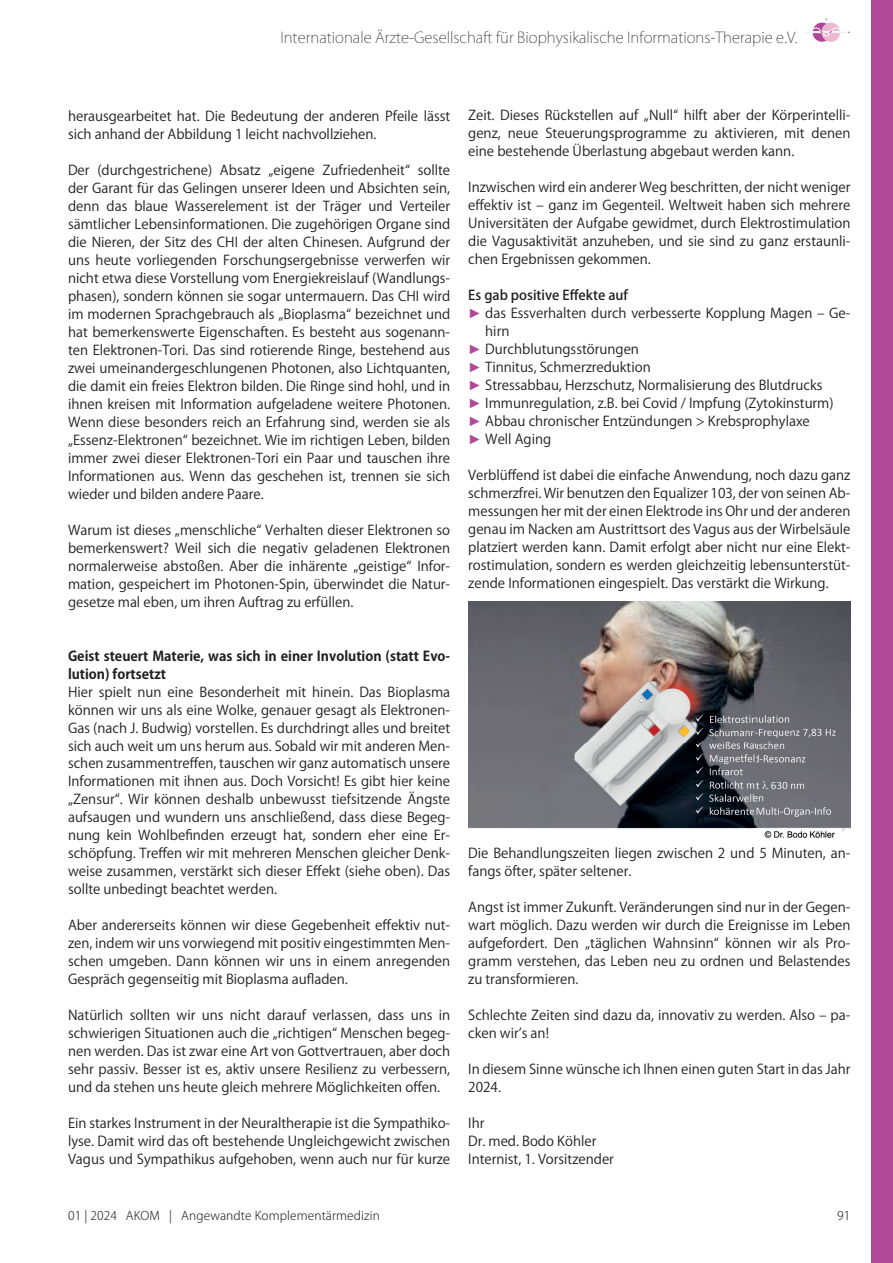
<style>
.page{position:relative;width:893px;height:1263px;background:#fff}
.page>*{position:absolute;margin:0;border:0;box-sizing:border-box;transform-origin:0 0}
.t1{font:200 15px "Koz Go Pr 6 N";color:#231f20}
.t2{font:13.5px/18px "Koz Go Pro";color:#231f20;text-align:justify}
.t3{font:700 13.5px/18px "Koz Go Pro";color:#231f20}
.t4{font:500 13.5px "Koz Go Pro";color:#231f20}
.t5{font:300 12px "Koz Go Pro";letter-spacing:.01em;color:#231f20}
.s1{font-family:"Arial";color:#b04997}
</style>
<div class="page">
<div style="left:872px;top:0;width:21px;height:1263px;background:#b04997"></div>
<img style="left:804px;top:18px;width:46px;height:25px">
<img style="left:468px;top:602px;width:382px;height:236px">
<p class="t1" style="left:280px;top:29px;width:519px">Internationale Ärzte-Gesellschaft für Biophysikalische Informations-Therapie e.V.</p>
<p class="t2" style="left:68px;top:107px;width:384px">herausgearbeitet hat. Die Bedeutung der anderen Pfeile lässt sich anhand der Abbildung 1 leicht nachvollziehen.</p>
<p class="t2" style="left:68px;top:161px;width:384px">Der (durchgestrichene) Absatz „eigene Zufriedenheit“ sollte der Garant für das Gelingen unserer Ideen und Absichten sein, denn das blaue Wasserelement ist der Träger und Verteiler sämtlicher Lebensinformationen. Die zugehörigen Organe sind die Nieren, der Sitz des CHI der alten Chinesen. Aufgrund der uns heute vorliegenden Forschungsergebnisse verwerfen wir nicht etwa diese Vorstellung vom Energiekreislauf (Wandlungs&shy;phasen), sondern können sie sogar untermauern. Das CHI wird im modernen Sprachgebrauch als „Bioplasma“ bezeichnet und hat bemerkenswerte Eigenschaften. Es besteht aus sogenann&shy;ten Elektronen-Tori. Das sind rotierende Ringe, bestehend aus zwei umeinandergeschlungenen Photonen, also Lichtquanten, die damit ein freies Elektron bilden. Die Ringe sind hohl, und in ihnen kreisen mit Information aufgeladene weitere Photonen.<br>Wenn diese besonders reich an Erfahrung sind, werden sie als „Essenz-Elektronen“ bezeichnet. Wie im richtigen Leben, bilden immer zwei dieser Elektronen-Tori ein Paar und tauschen ihre Informationen aus. Wenn das geschehen ist, trennen sie sich wieder und bilden andere Paare.</p>
<p class="t2" style="left:68px;top:521px;width:384px">Warum ist dieses „menschliche“ Verhalten dieser Elektronen so bemerkenswert? Weil sich die negativ geladenen Elektronen normalerweise abstoßen. Aber die inhärente „geistige“ Infor&shy;mation, gespeichert im Photonen-Spin, überwindet die Natur&shy;gesetze mal eben, um ihren Auftrag zu erfüllen.</p>
<p class="t3" style="left:68px;top:647px;width:384px">Geist steuert Materie, was sich in einer Involution (statt Evo&shy;lution) fortsetzt</p>
<p class="t2" style="left:68px;top:683px;width:384px">Hier spielt nun eine Besonderheit mit hinein. Das Bioplasma können wir uns als eine Wolke, genauer gesagt als Elektronen-Gas (nach J. Budwig) vorstellen. Es durchdringt alles und breitet sich auch weit um uns herum aus. Sobald wir mit anderen Men&shy;schen zusammentreffen, tauschen wir ganz automatisch unsere Informationen mit ihnen aus. Doch Vorsicht! Es gibt hier keine „Zensur“. Wir können deshalb unbewusst tiefsitzende Ängste aufsaugen und wundern uns anschließend, dass diese Begeg&shy;nung kein Wohlbefinden erzeugt hat, sondern eher eine Er&shy;schöpfung. Treffen wir mit mehreren Menschen gleicher Denk&shy;weise zusammen, verstärkt sich dieser Effekt (siehe oben). Das sollte unbedingt beachtet werden.</p>
<p class="t2" style="left:68px;top:917px;width:384px">Aber andererseits können wir diese Gegebenheit effektiv nut&shy;zen, indem wir uns vorwiegend mit positiv eingestimmten Men&shy;schen umgeben. Dann können wir uns in einem anregenden Gespräch gegenseitig mit Bioplasma aufladen.</p>
<p class="t2" style="left:68px;top:1007px;width:384px">Natürlich sollten wir uns nicht darauf verlassen, dass uns in schwierigen Situationen auch die „richtigen“ Menschen begeg&shy;nen werden. Das ist zwar eine Art von Gottvertrauen, aber doch sehr passiv. Besser ist es, aktiv unsere Resilienz zu verbessern, und da stehen uns heute gleich mehrere Möglichkeiten offen.</p>
<p class="t2" style="left:68px;top:1115px;width:384px">Ein starkes Instrument in der Neuraltherapie ist die Sympathiko&shy;lyse. Damit wird das oft bestehende Ungleichgewicht zwischen Vagus und Sympathikus aufgehoben, wenn auch nur für kurze</p>
<p class="t2" style="left:468px;top:107px;width:384px">Zeit. Dieses Rückstellen auf „Null“ hilft aber der Körperintelli&shy;genz, neue Steuerungsprogramme zu aktivieren, mit denen eine bestehende Überlastung abgebaut werden kann.</p>
<p class="t2" style="left:468px;top:179px;width:384px">Inzwischen wird ein anderer Weg beschritten, der nicht weniger effektiv ist ‒ ganz im Gegenteil. Weltweit haben sich mehrere Universitäten der Aufgabe gewidmet, durch Elektrostimulation die Vagusaktivität anzuheben, und sie sind zu ganz erstaunli&shy;chen Ergebnissen gekommen.</p>
<p class="t4" style="left:468px;top:287px;width:161px">Es gab positive Effekte auf</p>
<p class="t2" style="left:468px;top:305px;width:384px"><span class="s1">►</span> das Essverhalten durch verbesserte Kopplung Magen ‒ Ge-</p>
<p class="t2" style="left:485px;top:323px;width:26px">hirn</p>
<p class="t2" style="left:468px;top:341px;width:172px"><span class="s1">►</span> Durchblutungsstörungen</p>
<p class="t2" style="left:468px;top:359px;width:184px"><span class="s1">►</span> Tinnitus, Schmerzreduktion</p>
<p class="t2" style="left:468px;top:377px;width:356px"><span class="s1">►</span> Stressabbau, Herzschutz, Normalisierung des Blutdrucks</p>
<p class="t2" style="left:468px;top:395px;width:367px"><span class="s1">►</span> Immunregulation, z.B. bei Covid / Impfung (Zytokinsturm)</p>
<p class="t2" style="left:468px;top:413px;width:343px"><span class="s1">►</span> Abbau chronischer Entzündungen &gt; Krebsprophylaxe</p>
<p class="t2" style="left:468px;top:431px;width:85px"><span class="s1">►</span> Well Aging</p>
<p class="t2" style="left:468px;top:467px;width:384px">Verblüffend ist dabei die einfache Anwendung, noch dazu ganz schmerzfrei. Wir benutzen den Equalizer 103, der von seinen Ab&shy;messungen her mit der einen Elektrode ins Ohr und der anderen genau im Nacken am Austrittsort des Vagus aus der Wirbelsäule platziert werden kann. Damit erfolgt aber nicht nur eine Elekt&shy;rostimulation, sondern es werden gleichzeitig lebensunterstüt&shy;zende Informationen eingespielt. Das verstärkt die Wirkung.</p>
<p class="t2" style="left:468px;top:845px;width:384px">Die Behandlungszeiten liegen zwischen 2 und 5 Minuten, an&shy;fangs öfter, später seltener.</p>
<p class="t2" style="left:468px;top:899px;width:384px">Angst ist immer Zukunft. Veränderungen sind nur in der Gegen&shy;wart möglich. Dazu werden wir durch die Ereignisse im Leben aufgefordert. Den „täglichen Wahnsinn“ können wir als Pro&shy;gramm verstehen, das Leben neu zu ordnen und Belastendes zu transformieren.</p>
<p class="t2" style="left:468px;top:1007px;width:384px">Schlechte Zeiten sind dazu da, innovativ zu werden. Also ‒ pa&shy;cken wirʼs an!</p>
<p class="t2" style="left:468px;top:1061px;width:384px">In diesem Sinne wünsche ich Ihnen einen guten Start in das Jahr<br>2024.</p>
<p class="t2" style="left:468px;top:1115px;width:147px;text-align:left">Ihr<br>Dr. med. Bodo Köhler<br>Internist, 1. Vorsitzender</p>
<p class="t5" style="left:68px;top:1208px;width:313px">01 | 2024 AKOM | Angewandte Komplementärmedizin</p>
<p class="t5" style="left:837px;top:1208px;width:15px">91</p>
</div>
